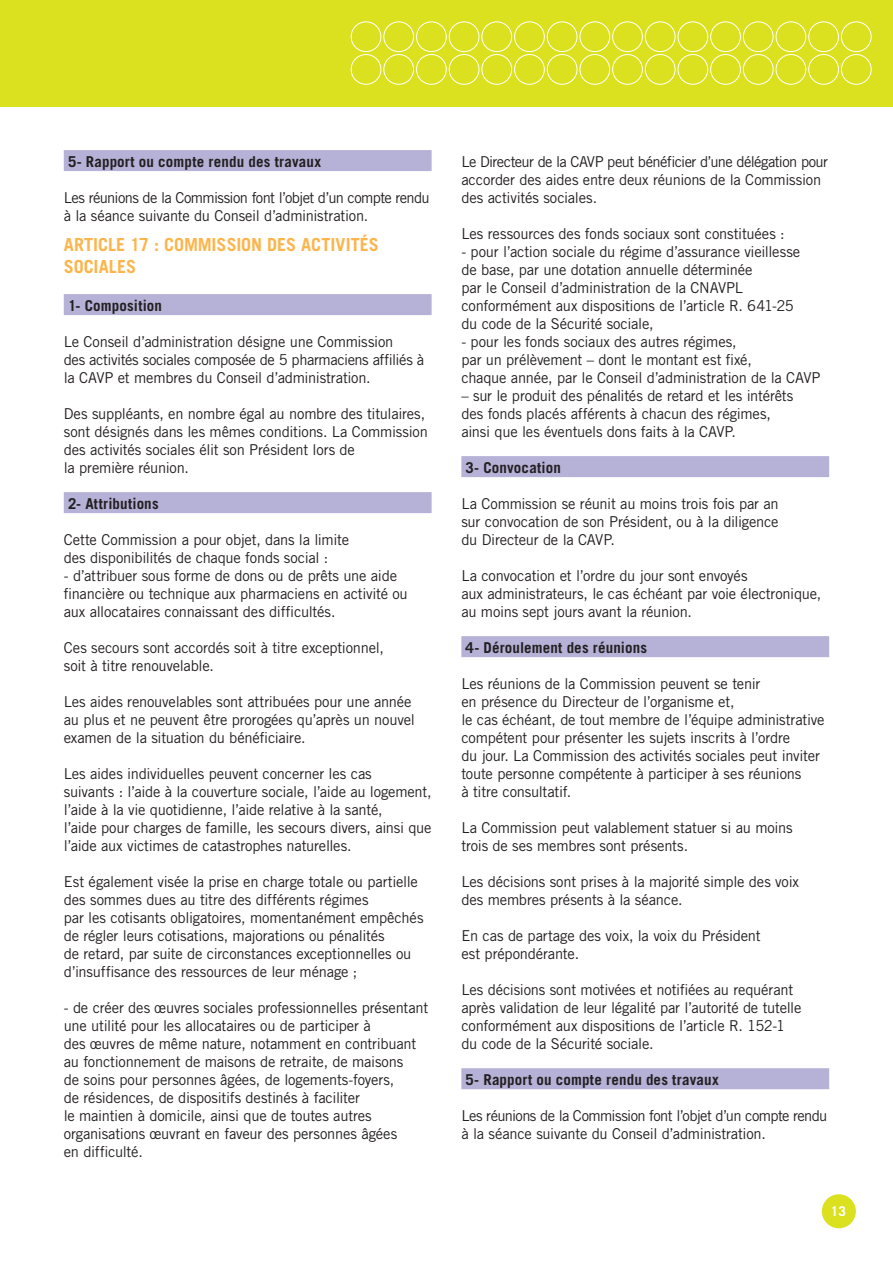
<style>
.page{position:relative;width:893px;height:1263px;background:#fff}
.page>*{position:absolute;margin:0;border:0;box-sizing:border-box;transform-origin:0 0}
.t1{font:700 18px/21.6px "Trade Gothic LT Std";color:#fcb54c}
.Texte_courant{font:15px/18px "Trade Gothic LT Std";letter-spacing:-.015em;color:#231f20}
.Texte_courant-2{font:15px/18px "Trade Gothic LT Std";letter-spacing:-.035em;color:#231f20}
.Titre_noir_cartouche_violet{font:700 15px "Trade Gothic LT Std";letter-spacing:.01em;color:#231f20}
.t2{font:700 13.5px "Trade Gothic LT Std";color:#fff}
</style>
<div class="page">
<div style="left:0;top:0;width:893px;height:106px;background:#dbe11e"></div>
<div style="left:351px;top:21px;width:30px;height:31px;border:1px solid #fff;border-radius:50%"></div>
<div style="left:383px;top:21px;width:31px;height:31px;border:1px solid #fff;border-radius:50%"></div>
<div style="left:416px;top:21px;width:31px;height:31px;border:1px solid #fff;border-radius:50%"></div>
<div style="left:449px;top:21px;width:30px;height:31px;border:1px solid #fff;border-radius:50%"></div>
<div style="left:481px;top:21px;width:31px;height:31px;border:1px solid #fff;border-radius:50%"></div>
<div style="left:514px;top:21px;width:31px;height:31px;border:1px solid #fff;border-radius:50%"></div>
<div style="left:547px;top:21px;width:30px;height:31px;border:1px solid #fff;border-radius:50%"></div>
<div style="left:580px;top:21px;width:30px;height:31px;border:1px solid #fff;border-radius:50%"></div>
<div style="left:612px;top:21px;width:31px;height:31px;border:1px solid #fff;border-radius:50%"></div>
<div style="left:645px;top:21px;width:30px;height:31px;border:1px solid #fff;border-radius:50%"></div>
<div style="left:678px;top:21px;width:30px;height:31px;border:1px solid #fff;border-radius:50%"></div>
<div style="left:710px;top:21px;width:31px;height:31px;border:1px solid #fff;border-radius:50%"></div>
<div style="left:743px;top:21px;width:30px;height:31px;border:1px solid #fff;border-radius:50%"></div>
<div style="left:776px;top:21px;width:30px;height:31px;border:1px solid #fff;border-radius:50%"></div>
<div style="left:808px;top:21px;width:31px;height:31px;border:1px solid #fff;border-radius:50%"></div>
<div style="left:841px;top:21px;width:30px;height:31px;border:1px solid #fff;border-radius:50%"></div>
<div style="left:351px;top:54px;width:30px;height:31px;border:1px solid #fff;border-radius:50%"></div>
<div style="left:383px;top:54px;width:31px;height:31px;border:1px solid #fff;border-radius:50%"></div>
<div style="left:416px;top:54px;width:31px;height:31px;border:1px solid #fff;border-radius:50%"></div>
<div style="left:449px;top:54px;width:30px;height:31px;border:1px solid #fff;border-radius:50%"></div>
<div style="left:481px;top:54px;width:31px;height:31px;border:1px solid #fff;border-radius:50%"></div>
<div style="left:514px;top:54px;width:31px;height:31px;border:1px solid #fff;border-radius:50%"></div>
<div style="left:547px;top:54px;width:30px;height:31px;border:1px solid #fff;border-radius:50%"></div>
<div style="left:580px;top:54px;width:30px;height:31px;border:1px solid #fff;border-radius:50%"></div>
<div style="left:612px;top:54px;width:31px;height:31px;border:1px solid #fff;border-radius:50%"></div>
<div style="left:645px;top:54px;width:30px;height:31px;border:1px solid #fff;border-radius:50%"></div>
<div style="left:678px;top:54px;width:30px;height:31px;border:1px solid #fff;border-radius:50%"></div>
<div style="left:710px;top:54px;width:31px;height:31px;border:1px solid #fff;border-radius:50%"></div>
<div style="left:743px;top:54px;width:30px;height:31px;border:1px solid #fff;border-radius:50%"></div>
<div style="left:776px;top:54px;width:30px;height:31px;border:1px solid #fff;border-radius:50%"></div>
<div style="left:808px;top:54px;width:31px;height:31px;border:1px solid #fff;border-radius:50%"></div>
<div style="left:841px;top:54px;width:30px;height:31px;border:1px solid #fff;border-radius:50%"></div>
<div style="left:822px;top:1194px;width:34px;height:34px;background:#dbe11e;border-radius:50%"></div>
<div style="left:64px;top:150px;width:368px;height:21px;background:#b5b1d7"></div>
<div style="left:64px;top:294px;width:368px;height:21px;background:#b5b1d7"></div>
<div style="left:64px;top:492px;width:368px;height:21px;background:#b5b1d7"></div>
<div style="left:461px;top:456px;width:368px;height:21px;background:#b5b1d7"></div>
<div style="left:461px;top:636px;width:368px;height:21px;background:#b5b1d7"></div>
<div style="left:461px;top:1068px;width:368px;height:21px;background:#b5b1d7"></div>
<p class="Titre_noir_cartouche_violet" style="left:68px;top:152px;width:255px">5- Rapport ou compte rendu des travaux</p>
<p class="Texte_courant-2" style="left:64px;top:188px;width:368px">Les réunions de la Commission font l’objet d’un compte rendu à la séance suivante du Conseil d’administration.</p>
<p class="t1" style="left:64px;top:233px;width:317px">ARTICLE 17 : COMMISSION DES ACTIVITÉS<br>SOCIALES</p>
<p class="Titre_noir_cartouche_violet" style="left:68px;top:296px;width:96px">1- Composition</p>
<p class="Texte_courant" style="left:64px;top:332px;width:362px">Le Conseil d’administration désigne une Commission<br>des activités sociales composée de 5 pharmaciens affiliés à la CAVP et membres du Conseil d’administration.</p>
<p class="Texte_courant" style="left:64px;top:404px;width:366px">Des suppléants, en nombre égal au nombre des titulaires, sont désignés dans les mêmes conditions. La Commission des activités sociales élit son Président lors de<br>la première réunion.</p>
<p class="Titre_noir_cartouche_violet" style="left:68px;top:494px;width:92px">2- Attributions</p>
<p class="Texte_courant" style="left:64px;top:530px;width:287px">Cette Commission a pour objet, dans la limite des disponibilités de chaque fonds social :</p>
<p class="Texte_courant" style="left:64px;top:566px;width:346px">- d’attribuer sous forme de dons ou de prêts une aide financière ou technique aux pharmaciens en activité ou aux allocataires connaissant des difficultés.</p>
<p class="Texte_courant" style="left:64px;top:638px;width:322px">Ces secours sont accordés soit à titre exceptionnel, soit à titre renouvelable.</p>
<p class="Texte_courant" style="left:64px;top:692px;width:353px">Les aides renouvelables sont attribuées pour une année au plus et ne peuvent être prorogées qu’après un nouvel examen de la situation du bénéficiaire.</p>
<p class="Texte_courant" style="left:64px;top:764px;width:369px">Les aides individuelles peuvent concerner les cas<br>suivants : l’aide à la couverture sociale, l’aide au logement, l’aide à la vie quotidienne, l’aide relative à la santé,<br>l’aide pour charges de famille, les secours divers, ainsi que l’aide aux victimes de catastrophes naturelles.</p>
<p class="Texte_courant" style="left:64px;top:872px;width:361px">Est également visée la prise en charge totale ou partielle des sommes dues au titre des différents régimes<br>par les cotisants obligatoires, momentanément empêchés de régler leurs cotisations, majorations ou pénalités<br>de retard, par suite de circonstances exceptionnelles ou d’insuffisance des ressources de leur ménage ;</p>
<p class="Texte_courant" style="left:64px;top:998px;width:366px">- de créer des œuvres sociales professionnelles présentant une utilité pour les allocataires ou de participer à<br>des œuvres de même nature, notamment en contribuant au fonctionnement de maisons de retraite, de maisons<br>de soins pour personnes âgées, de logements-foyers,<br>de résidences, de dispositifs destinés à faciliter<br>le maintien à domicile, ainsi que de toutes autres organisations œuvrant en faveur des personnes âgées<br>en difficulté.</p>
<p class="Texte_courant" style="left:461px;top:152px;width:368px">Le Directeur de la CAVP peut bénéficier d’une délégation pour accorder des aides entre deux réunions de la Commission des activités sociales.</p>
<p class="Texte_courant" style="left:461px;top:224px;width:325px">Les ressources des fonds sociaux sont constituées :</p>
<p class="Texte_courant" style="left:461px;top:242px;width:340px">- pour l’action sociale du régime d’assurance vieillesse de base, par une dotation annuelle déterminée<br>par le Conseil d’administration de la CNAVPL conformément aux dispositions de l’article R. 641-25 du code de la Sécurité sociale,</p>
<p class="Texte_courant" style="left:461px;top:332px;width:361px">- pour les fonds sociaux des autres régimes,<br>par un prélèvement – dont le montant est fixé,<br>chaque année, par le Conseil d’administration de la CAVP</p>
<p class="Texte_courant" style="left:461px;top:386px;width:333px">– sur le produit des pénalités de retard et les intérêts des fonds placés afférents à chacun des régimes, ainsi que les éventuels dons faits à la CAVP.</p>
<p class="Titre_noir_cartouche_violet" style="left:466px;top:458px;width:97px">3- Convocation</p>
<p class="Texte_courant" style="left:461px;top:494px;width:319px;text-align:justify">La Commission se réunit au moins trois fois par an sur convocation de son Président, ou à la diligence du Directeur de la CAVP.</p>
<p class="Texte_courant" style="left:461px;top:566px;width:362px">La convocation et l’ordre du jour sont envoyés<br>aux administrateurs, le cas échéant par voie électronique, au moins sept jours avant la réunion.</p>
<p class="Titre_noir_cartouche_violet" style="left:466px;top:638px;width:183px">4- Déroulement des réunions</p>
<p class="Texte_courant" style="left:461px;top:674px;width:365px">Les réunions de la Commission peuvent se tenir<br>en présence du Directeur de l’organisme et,<br>le cas échéant, de tout membre de l’équipe administrative compétent pour présenter les sujets inscrits à l’ordre<br>du jour. La Commission des activités sociales peut inviter toute personne compétente à participer à ses réunions<br>à titre consultatif.</p>
<p class="Texte_courant" style="left:461px;top:818px;width:333px">La Commission peut valablement statuer si au moins trois de ses membres sont présents.</p>
<p class="Texte_courant" style="left:461px;top:872px;width:339px">Les décisions sont prises à la majorité simple des voix des membres présents à la séance.</p>
<p class="Texte_courant" style="left:461px;top:926px;width:301px">En cas de partage des voix, la voix du Président est prépondérante.</p>
<p class="Texte_courant" style="left:461px;top:980px;width:342px">Les décisions sont motivées et notifiées au requérant après validation de leur légalité par l’autorité de tutelle conformément aux dispositions de l’article R. 152-1 du code de la Sécurité sociale.</p>
<p class="Titre_noir_cartouche_violet" style="left:466px;top:1070px;width:255px">5- Rapport ou compte rendu des travaux</p>
<p class="Texte_courant-2" style="left:461px;top:1106px;width:368px">Les réunions de la Commission font l’objet d’un compte rendu à la séance suivante du Conseil d’administration.</p>
<p class="t2" style="left:831px;top:1203px;width:17px">13</p>
</div>
